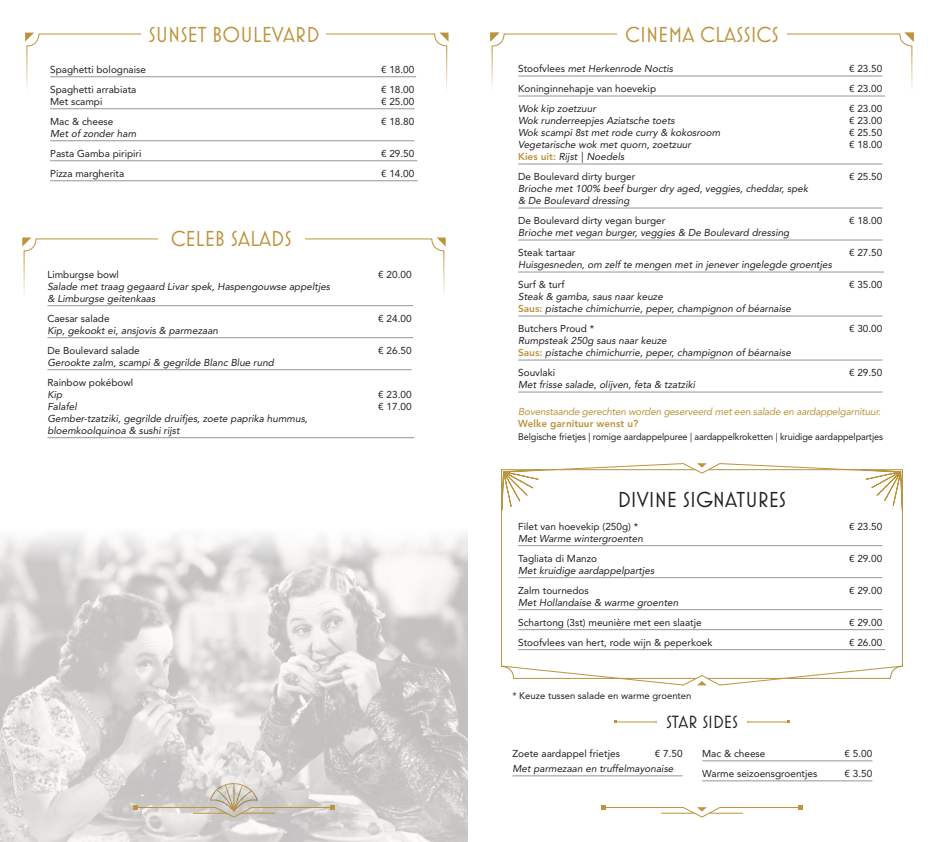
<style>
.page{position:relative;width:936px;height:842px;background:#fff}
.page>*{position:absolute;margin:0;border:0;box-sizing:border-box;transform-origin:0 0}
.t1{font:22px "Mostra Nuova";color:#bd933b}
.t2{font:22px "Mostra Nuova";color:#231f20}
.t3{font:18px "Mostra Nuova";color:#231f20}
.t4{font:italic 10px/12px "Avenir LT Std";color:#231f20}
.t5{font:10px/20px "Avenir LT Std";color:#231f20}
.t6{font:italic 10px "Avenir LT Std";letter-spacing:-.02em;color:#bd933b}
.t7{font:800 10px "Avenir LT Std";color:#bd933b}
.t8{font:9.5px "Avenir LT Std";letter-spacing:-.01em;color:#231f20;scale:.96 1}
.t9{font:9.5px "Avenir LT Std";letter-spacing:-.01em;color:#231f20}
.s1{font-style:normal}
.s2{font-weight:800;color:#bd933b}
.s3{font-style:italic}
.s4{font-weight:800;font-style:normal;color:#bd933b}
</style>
<div class="page">
<hr style="left:518px;top:164px;width:364px;height:1px;background:#939598">
<hr style="left:518px;top:208px;width:364px;height:1px;background:#939598">
<hr style="left:518px;top:240px;width:364px;height:1px;background:#939598">
<hr style="left:518px;top:272px;width:366px;height:1px;background:#939598">
<hr style="left:518px;top:316px;width:364px;height:1px;background:#939598">
<hr style="left:518px;top:360px;width:364px;height:1px;background:#939598">
<hr style="left:518px;top:392px;width:364px;height:1px;background:#939598">
<hr style="left:50px;top:141px;width:364px;height:1px;background:#939598">
<hr style="left:50px;top:161px;width:367px;height:1px;background:#939598">
<hr style="left:50px;top:181px;width:368px;height:1px;background:#939598">
<hr style="left:512px;top:776px;width:170px;height:1px;background:#939598">
<hr style="left:702px;top:761px;width:170px;height:1px;background:#939598">
<hr style="left:702px;top:781px;width:170px;height:1px;background:#939598">
<hr style="left:615px;top:722px;width:41px;height:1px;background:#bd933b">
<hr style="left:747px;top:722px;width:41px;height:1px;background:#bd933b">
<img style="left:0;top:534px;width:468px;height:308px">
<svg style="left:491px;top:33px;width:421px;height:64px"></svg>
<svg style="left:601px;top:805px;width:201px;height:13px"></svg>
<svg style="left:26px;top:33px;width:421px;height:77px"></svg>
<svg style="left:134px;top:780px;width:200px;height:38px;background:#d1cdc6"></svg>
<div style="left:142px;top:24px;width:184px;height:29px;background:#fff"></div>
<div style="left:617px;top:25px;width:169px;height:28px;background:#fff"></div>
<svg style="left:22px;top:237px;width:9px;height:10px"></svg>
<svg style="left:23px;top:238px;width:422px;height:69px"></svg>
<hr style="left:47px;top:305px;width:366px;height:1px;background:#939598">
<hr style="left:47px;top:337px;width:366px;height:1px;background:#939598">
<hr style="left:47px;top:369px;width:364px;height:1px;background:#939598">
<hr style="left:47px;top:437px;width:367px;height:1px;background:#939598">
<div style="left:158px;top:229px;width:146px;height:29px;background:#fff"></div>
<svg style="left:501px;top:469px;width:402px;height:196px"></svg>
<svg style="left:501px;top:463px;width:401px;height:48px"></svg>
<svg style="left:501px;top:665px;width:402px;height:21px"></svg>
<h1 class="t1" style="left:148px;top:22px;width:173px">SUNSET BOULEVARD</h1>
<h1 class="t1" style="left:625px;top:22px;width:155px">CINEMA CLASSICS</h1>
<p class="t5" style="left:50px;top:59px;width:97px">Spaghetti bolognaise</p>
<p class="t5" style="left:381px;top:59px;width:35px">€ 18.00</p>
<p class="t5" style="left:50px;top:79px;width:88px">Spaghetti arrabiata</p>
<p class="t5" style="left:381px;top:79px;width:35px">€ 18.00</p>
<p class="t5" style="left:50px;top:91px;width:54px">Met scampi</p>
<p class="t5" style="left:381px;top:91px;width:35px">€ 25.00</p>
<p class="t5" style="left:50px;top:111px;width:65px">Mac &amp; cheese</p>
<p class="t5" style="left:381px;top:111px;width:35px">€ 18.80</p>
<p class="t4" style="left:50px;top:128px;width:87px">Met of zonder ham</p>
<p class="t5" style="left:50px;top:143px;width:93px">Pasta Gamba piripiri</p>
<p class="t5" style="left:381px;top:143px;width:35px">€ 29.50</p>
<p class="t5" style="left:50px;top:163px;width:76px">Pizza margherita</p>
<p class="t5" style="left:381px;top:163px;width:35px">€ 14.00</p>
<h1 class="t1" style="left:171px;top:226px;width:122px">CELEB SALADS</h1>
<p class="t5" style="left:47px;top:264px;width:73px">Limburgse bowl</p>
<p class="t5" style="left:378px;top:264px;width:35px">€ 20.00</p>
<p class="t4" style="left:47px;top:280px;width:284px">Salade met traag gegaard Livar spek, Haspengouwse appeltjes &amp; Limburgse geitenkaas</p>
<p class="t5" style="left:47px;top:308px;width:64px">Caesar salade</p>
<p class="t5" style="left:378px;top:308px;width:35px">€ 24.00</p>
<p class="t4" style="left:47px;top:324px;width:172px">Kip, gekookt ei, ansjovis &amp; parmezaan</p>
<p class="t5" style="left:47px;top:340px;width:94px">De Boulevard salade</p>
<p class="t5" style="left:378px;top:340px;width:35px">€ 26.50</p>
<p class="t4" style="left:47px;top:356px;width:228px">Gerookte zalm, scampi &amp; gegrilde Blanc Blue rund</p>
<p class="t5" style="left:47px;top:372px;width:87px">Rainbow pokébowl</p>
<p class="t4" style="left:47px;top:388px;width:16px">Kip</p>
<p class="t5" style="left:378px;top:384px;width:35px">€ 23.00</p>
<p class="t4" style="left:47px;top:400px;width:31px">Falafel</p>
<p class="t5" style="left:378px;top:396px;width:35px">€ 17.00</p>
<p class="t4" style="left:47px;top:412px;width:262px">Gember-tzatziki, gegrilde druifjes, zoete paprika hummus, bloemkoolquinoa &amp; sushi rijst</p>
<p class="t4" style="left:518px;top:63px;width:156px"><span class="s1">Stoofvlees</span> met Herkenrode Noctis</p>
<p class="t5" style="left:849px;top:59px;width:35px">€ 23.50</p>
<p class="t5" style="left:518px;top:79px;width:139px">Koninginnehapje van hoevekip</p>
<p class="t5" style="left:849px;top:79px;width:35px">€ 23.00</p>
<p class="t4" style="left:518px;top:103px;width:79px">Wok kip zoetzuur</p>
<p class="t5" style="left:849px;top:99px;width:35px">€ 23.00</p>
<p class="t4" style="left:518px;top:115px;width:158px">Wok runderreepjes Aziatsche toets</p>
<p class="t5" style="left:849px;top:111px;width:35px">€ 23.00</p>
<p class="t4" style="left:518px;top:127px;width:203px">Wok scampi 8st met rode curry &amp; kokosroom</p>
<p class="t5" style="left:849px;top:123px;width:35px">€ 25.50</p>
<p class="t4" style="left:518px;top:139px;width:174px">Vegetarische wok met quorn, zoetzuur</p>
<p class="t5" style="left:849px;top:135px;width:35px">€ 18.00</p>
<p class="t5" style="left:518px;top:147px;width:119px"><span class="s2">Kies uit:</span> <span class="s3">Rijst | Noedels<br></span>De Boulevard dirty burger</p>
<p class="t5" style="left:849px;top:167px;width:35px">€ 25.50</p>
<p class="t4" style="left:518px;top:183px;width:291px">Brioche met 100% beef burger dry aged, veggies, cheddar, spek &amp; De Boulevard dressing</p>
<p class="t5" style="left:518px;top:211px;width:149px">De Boulevard dirty vegan burger</p>
<p class="t5" style="left:849px;top:211px;width:35px">€ 18.00</p>
<p class="t4" style="left:518px;top:227px;width:273px">Brioche met vegan burger, veggies &amp; De Boulevard dressing</p>
<p class="t5" style="left:518px;top:243px;width:59px">Steak tartaar</p>
<p class="t5" style="left:849px;top:243px;width:35px">€ 27.50</p>
<p class="t4" style="left:518px;top:259px;width:315px">Huisgesneden, om zelf te mengen met in jenever ingelegde groentjes</p>
<p class="t5" style="left:518px;top:275px;width:48px">Surf &amp; turf</p>
<p class="t5" style="left:849px;top:275px;width:35px">€ 35.00</p>
<p class="t4" style="left:518px;top:291px;width:274px">Steak &amp; gamba, saus naar keuze<br><span class="s4">Saus:</span> pistache chimichurrie, peper, champignon of béarnaise</p>
<p class="t5" style="left:518px;top:319px;width:77px">Butchers Proud *</p>
<p class="t5" style="left:849px;top:319px;width:35px">€ 30.00</p>
<p class="t4" style="left:518px;top:335px;width:274px">Rumpsteak 250g saus naar keuze<br><span class="s4">Saus:</span> pistache chimichurrie, peper, champignon of béarnaise</p>
<p class="t5" style="left:518px;top:363px;width:38px">Souvlaki</p>
<p class="t5" style="left:849px;top:363px;width:35px">€ 29.50</p>
<p class="t4" style="left:518px;top:379px;width:178px">Met frisse salade, olijven, feta &amp; tzatziki</p>
<p class="t6" style="left:518px;top:406px;width:364px">Bovenstaande gerechten worden geserveerd met een salade en aardappelgarnituur.</p>
<p class="t7" style="left:518px;top:418px;width:121px">Welke garnituur wenst u?</p>
<p class="t8" style="left:518px;top:431px;width:381px">Belgische frietjes | romige aardappelpuree | aardappelkroketten | kruidige aardappelpartjes</p>
<h1 class="t2" style="left:617px;top:486px;width:170px">DIVINE SIGNATURES</h1>
<p class="t5" style="left:518px;top:516px;width:121px">Filet van hoevekip (250g) *</p>
<p class="t5" style="left:849px;top:516px;width:35px">€ 23.50</p>
<p class="t4" style="left:518px;top:532px;width:126px">Met Warme wintergroenten</p>
<p class="t5" style="left:518px;top:548px;width:80px">Tagliata di Manzo</p>
<p class="t5" style="left:849px;top:548px;width:35px">€ 29.00</p>
<p class="t4" style="left:518px;top:564px;width:138px">Met kruidige aardappelpartjes</p>
<p class="t5" style="left:518px;top:580px;width:72px">Zalm tournedos</p>
<p class="t5" style="left:849px;top:580px;width:35px">€ 29.00</p>
<p class="t4" style="left:518px;top:596px;width:162px">Met Hollandaise &amp; warme groenten</p>
<p class="t5" style="left:518px;top:612px;width:185px">Schartong (3st) meunière met een slaatje</p>
<p class="t5" style="left:849px;top:612px;width:35px">€ 29.00</p>
<p class="t5" style="left:518px;top:632px;width:196px">Stoofvlees van hert, rode wijn &amp; peperkoek</p>
<p class="t5" style="left:849px;top:632px;width:35px">€ 26.00</p>
<p class="t9" style="left:512px;top:690px;width:181px">* Keuze tussen salade en warme groenten</p>
<h2 class="t3" style="left:666px;top:712px;width:73px">STAR SIDES</h2>
<p class="t5" style="left:512px;top:743px;width:109px">Zoete aardappel frietjes</p>
<p class="t5" style="left:654px;top:743px;width:29px">€ 7.50</p>
<p class="t4" style="left:512px;top:763px;width:163px">Met parmezaan en truffelmayonaise</p>
<p class="t5" style="left:702px;top:743px;width:65px">Mac &amp; cheese</p>
<p class="t5" style="left:844px;top:743px;width:29px">€ 5.00</p>
<p class="t5" style="left:702px;top:763px;width:117px">Warme seizoensgroentjes</p>
<p class="t5" style="left:844px;top:763px;width:29px">€ 3.50</p>
</div>
